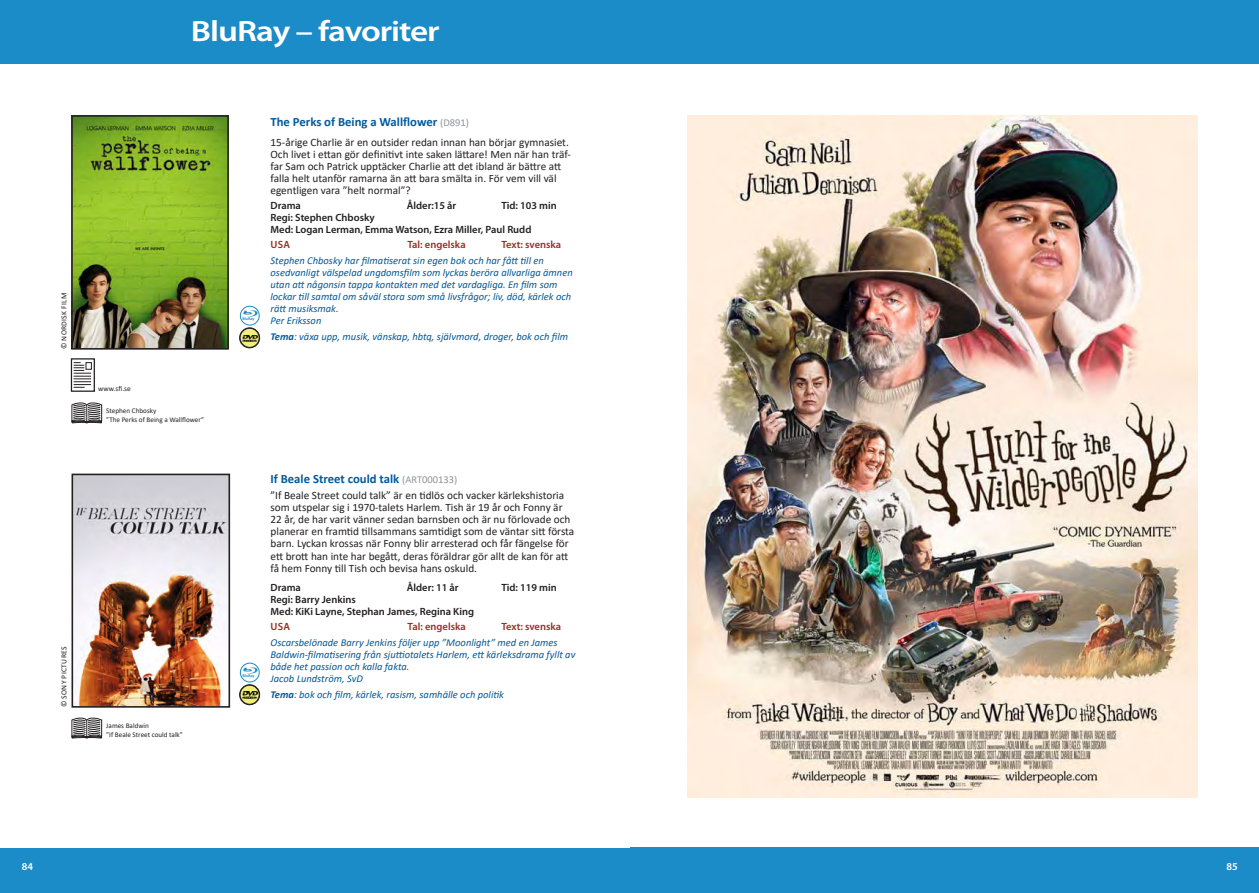
<style>
.page{position:relative;width:1259px;height:893px;background:#fff}
.page>*{position:absolute;margin:0;border:0;box-sizing:border-box;transform-origin:0 0}
.t1{font:600 29.4px "Myriad Pro";letter-spacing:-.03em;color:#fff;scale:1.19 1}
.t2{font:700 12.75px "Calibri";color:#005a9c}
.t3{font:11.25px/12px "Calibri";color:#231f20}
.t4{font:italic 10.5px/12px "Calibri";color:#005a9c}
.t5{font:600 10.5px/12px "Myriad Pro";color:#231f20}
.t6{font:600 10.5px "Myriad Pro";color:#9d2c20}
.t7{font:600 10.5px "Myriad Pro";color:#fff}
.t8{font:7.65px "Calibri";letter-spacing:.04em;color:#231f20}
.t9{font:7.35px "Calibri";color:#231f20}
.t10{font:7.2px/8.6px "Calibri";color:#231f20}
.t11{font:700 4.2px "Calibri";color:#1b8cc8}
.s1{font-weight:400;font-size:10.5px;color:#8f9399}
.s2{font-weight:700}
</style>
<div class="page">
<div style="left:0;top:0;width:629px;height:63px;background:#1b8cc8"></div>
<div style="left:0;top:847px;width:629px;height:46px;background:#1b8cc8"></div>
<div style="left:630px;top:847px;width:629px;height:46px;background:#1b8cc8"></div>
<div style="left:71px;top:358px;width:24px;height:34px;border:1px solid #231f20"></div>
<div style="left:86px;top:362px;width:6px;height:7px;border:1px solid #231f20"></div>
<svg style="left:74px;top:362px;width:17px;height:26px"></svg>
<img style="left:74px;top:118px;width:152px;height:229px">
<div style="left:71px;top:115px;width:158px;height:235px;border:2px solid #231f20"></div>
<img style="left:75px;top:477px;width:152px;height:228px">
<div style="left:72px;top:474px;width:158px;height:234px;border:2px solid #231f20"></div>
<img style="left:242px;top:310px;width:16px;height:7px">
<div style="left:240px;top:306px;width:20px;height:19px;border:1px solid #1b8cc8;border-radius:50%"></div>
<svg style="left:240px;top:328px;width:19px;height:20px"></svg>
<div style="left:240px;top:328px;width:20px;height:20px;border:1px solid #231f20;border-radius:50%"></div>
<div style="left:240px;top:328px;width:19px;height:20px;border:1px solid #231f20;border-radius:50%"></div>
<img style="left:242px;top:335px;width:15px;height:7px">
<img style="left:242px;top:667px;width:16px;height:7px">
<div style="left:240px;top:663px;width:20px;height:19px;border:1px solid #1b8cc8;border-radius:50%"></div>
<svg style="left:240px;top:685px;width:19px;height:19px"></svg>
<div style="left:240px;top:685px;width:20px;height:20px;border:1px solid #231f20;border-radius:50%"></div>
<div style="left:240px;top:685px;width:19px;height:19px;border:1px solid #231f20;border-radius:50%"></div>
<img style="left:242px;top:692px;width:15px;height:7px">
<svg style="left:71px;top:717px;width:31px;height:22px"></svg>
<svg style="left:71px;top:402px;width:31px;height:22px"></svg>
<div style="left:626px;top:0;width:633px;height:63px;background:#1b8cc8"></div>
<img style="left:688px;top:115px;width:509px;height:683px">
<p class="t8" style="left:59px;top:349px;width:58px;rotate:-90deg">© NORDISK FILM</p>
<p class="t8" style="left:59px;top:707px;width:62px;rotate:-90deg">© SONY PICTURES</p>
<h1 class="t1" style="left:191px;top:13px;width:211px">BluRay – favoriter</h1>
<p class="t9" style="left:98px;top:383px;width:34px">www.sfi.se</p>
<p class="t10" style="left:106px;top:406px;width:99px">Stephen Chbosky<br>”The Perks of Being a Wallflower”</p>
<p class="t10" style="left:106px;top:721px;width:78px">James Baldwin<br>”If Beale Street could talk”</p>
<p class="t11" style="left:242px;top:315px;width:13px">BluRay</p>
<p class="t2" style="left:270px;top:112px;width:200px">The Perks of Being a Wallflower <span class="s1">(D891)</span></p>
<p class="t3" style="left:270px;top:136px;width:302px">15-årige Charlie är en outsider redan innan han börjar gymnasiet.<br>Och livet i ettan gör definitivt inte saken lättare! Men när han träf&shy;far Sam och Patrick upptäcker Charlie att det ibland är bättre att falla helt utanför ramarna än att bara smälta in. För vem vill väl egentligen vara ”helt normal”?</p>
<p class="t5" style="left:270px;top:199px;width:32px">Drama</p>
<p class="t5" style="left:407px;top:199px;width:51px">Ålder:15 år</p>
<p class="t5" style="left:501px;top:199px;width:57px">Tid: 103 min</p>
<p class="t5" style="left:270px;top:211px;width:262px">Regi: Stephen Chbosky<br>Med: Logan Lerman, Emma Watson, Ezra Miller, Paul Rudd</p>
<p class="t6" style="left:271px;top:237px;width:21px">USA</p>
<p class="t6" style="left:407px;top:237px;width:60px">Tal: engelska</p>
<p class="t6" style="left:501px;top:237px;width:61px">Text: svenska</p>
<p class="t4" style="left:270px;top:254px;width:304px">Stephen Chbosky har filmatiserat sin egen bok och har fått till en osedvanligt välspelad ungdomsfilm som lyckas beröra allvarliga ämnen utan att någonsin tappa kontakten med det vardagliga. En film som lockar till samtal om såväl stora som små livsfrågor; liv, död, kärlek och rätt musiksmak.<br>Per Eriksson</p>
<p class="t4" style="left:270px;top:330px;width:299px"><span class="s2">Tema</span>: växa upp, musik, vänskap, hbtq, självmord, droger, bok och film</p>
<p class="t11" style="left:242px;top:672px;width:13px">BluRay</p>
<p class="t2" style="left:270px;top:470px;width:188px">If Beale Street could talk <span class="s1">(ART000133)</span></p>
<p class="t3" style="left:270px;top:489px;width:305px">”If Beale Street could talk” är en tidlös och vacker kärlekshistoria som utspelar sig i 1970-talets Harlem. Tish är 19 år och Fonny är 22 år, de har varit vänner sedan barnsben och är nu förlovade och planerar en framtid tillsammans samtidigt som de väntar sitt första barn. Lyckan krossas när Fonny blir arresterad och får fängelse för ett brott han inte har begått, deras föräldrar gör allt de kan för att få hem Fonny till Tish och bevisa hans oskuld.</p>
<p class="t5" style="left:270px;top:581px;width:32px">Drama</p>
<p class="t5" style="left:407px;top:581px;width:53px">Ålder: 11 år</p>
<p class="t5" style="left:501px;top:581px;width:57px">Tid: 119 min</p>
<p class="t5" style="left:270px;top:593px;width:205px">Regi: Barry Jenkins<br>Med: KiKi Layne, Stephan James, Regina King</p>
<p class="t6" style="left:271px;top:619px;width:21px">USA</p>
<p class="t6" style="left:408px;top:619px;width:60px">Tal: engelska</p>
<p class="t6" style="left:501px;top:619px;width:61px">Text: svenska</p>
<p class="t4" style="left:270px;top:636px;width:306px">Oscarsbelönade Barry Jenkins följer upp ”Moonlight” med en James Baldwin-filmatisering från sjuttiotalets Harlem, ett kärleksdrama fyllt av både het passion och kalla fakta.<br>Jacob Lundström, SvD</p>
<p class="t4" style="left:270px;top:688px;width:235px"><span class="s2">Tema</span>: bok och film, kärlek, rasism, samhälle och politik</p>
<p class="t7" style="left:22px;top:859px;width:13px">84</p>
<p class="t7" style="left:1226px;top:859px;width:13px">85</p>
</div>
